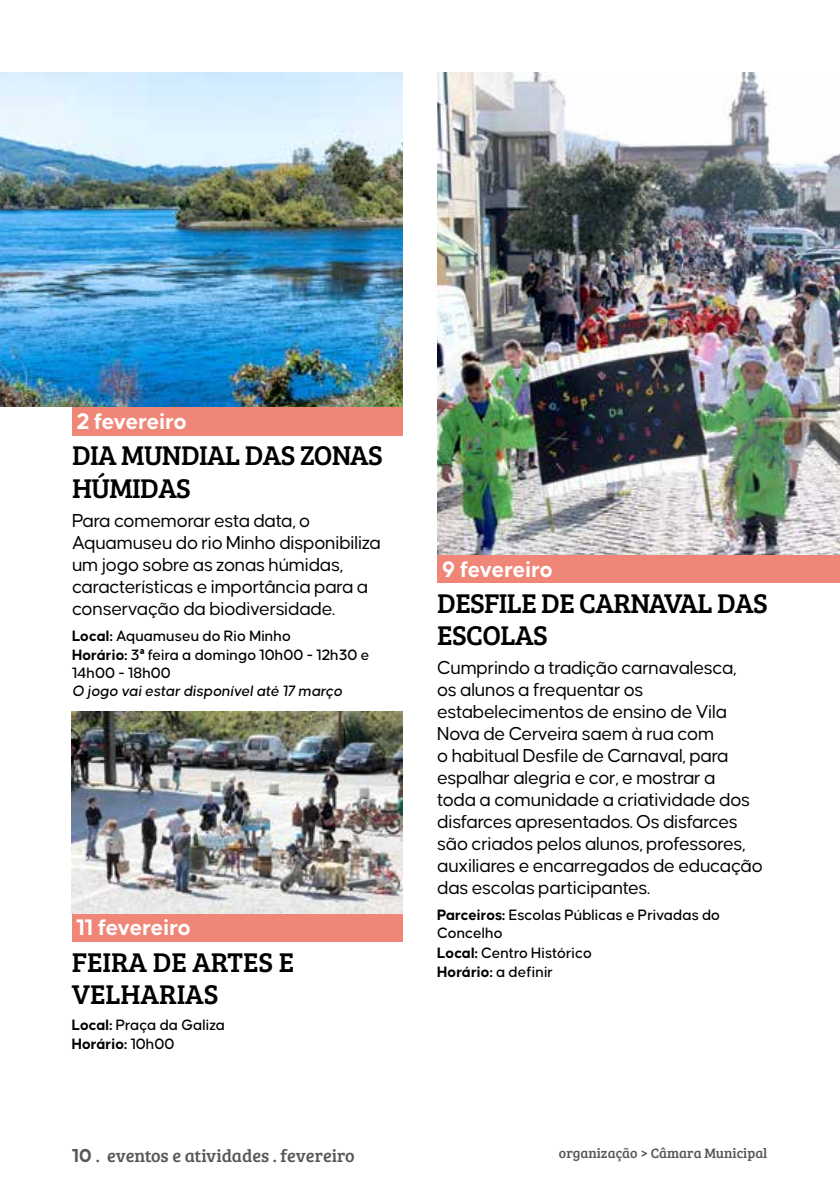
<style>
.page{position:relative;width:840px;height:1191px;background:#fff}
.page>*{position:absolute;margin:0;border:0;box-sizing:border-box;transform-origin:0 0}
.t1{font:28px/32px "Bree Serif";letter-spacing:-.02em;color:#000}
.t2{font:28px/32px "Bree Serif";color:#000}
.t3{font:700 24px "Causten";letter-spacing:-.02em;color:#fff}
.t4{font:20px/22px "Causten";letter-spacing:-.02em;color:#000}
.t5{font:18px "Bree Serif";color:#575756}
.t6{font:500 16px/18.8px "Causten";color:#000}
.t7{font:italic 500 16px "Causten";color:#000}
.t8{font:14px "Bree Serif";color:#575756}
.s1{font-weight:700}
.s2{font-family:"Abadi";font-weight:800;font-stretch:condensed}
.s3{font-family:"Causten";font-weight:700;font-size:20px}
</style>
<div class="page">
<div style="left:72px;top:407px;width:330px;height:28px;background:#f08678"></div>
<div style="left:437px;top:554px;width:402px;height:28px;background:#f08678"></div>
<img style="left:0;top:72px;width:402px;height:335px">
<img style="left:437px;top:72px;width:402px;height:482px">
<div style="left:72px;top:913px;width:330px;height:28px;background:#f08678"></div>
<img style="left:72px;top:711px;width:330px;height:202px">
<p class="t3" style="left:77px;top:408px;width:111px">2 fevereiro</p>
<h1 class="t1" style="left:72px;top:438px;width:312px">DIA MUNDIAL DAS ZONAS<br>HÚMIDAS</h1>
<p class="t4" style="left:72px;top:509px;width:310px">Para comemorar esta data, o Aquamuseu do rio Minho disponibiliza um jogo sobre as zonas húmidas, características e importância para a conservação da biodiversidade.</p>
<p class="t6" style="left:72px;top:626px;width:299px"><span class="s1">Local:</span> Aquamuseu do Rio Minho<br><span class="s1">Horário:</span> 3<span class="s2">ª</span> feira a domingo 10h00 - 12h30 e<br>14h00 - 18h00</p>
<p class="t7" style="left:72px;top:682px;width:272px">O jogo vai estar disponível até 17 março</p>
<p class="t3" style="left:77px;top:914px;width:116px">11 fevereiro</p>
<h1 class="t2" style="left:72px;top:944px;width:224px">FEIRA DE ARTES E<br>VELHARIAS</h1>
<p class="t6" style="left:72px;top:1015px;width:155px"><span class="s1">Local:</span> Praça da Galiza<br><span class="s1">Horário:</span> 10h00</p>
<p class="t3" style="left:442px;top:555px;width:112px">9 fevereiro</p>
<h1 class="t1" style="left:437px;top:585px;width:332px">DESFILE DE CARNAVAL DAS<br>ESCOLAS</h1>
<p class="t4" style="left:437px;top:656px;width:327px">Cumprindo a tradição carnavalesca,<br>os alunos a frequentar os estabelecimentos de ensino de Vila Nova de Cerveira saem à rua com<br>o habitual Desfile de Carnaval, para espalhar alegria e cor, e mostrar a<br>toda a comunidade a criatividade dos disfarces apresentados. Os disfarces são criados pelos alunos, professores, auxiliares e encarregados de educação das escolas participantes.</p>
<p class="t6" style="left:437px;top:905px;width:284px"><span class="s1">Parceiros:</span> Escolas Públicas e Privadas do<br>Concelho<br><span class="s1">Local:</span> Centro Histórico<br><span class="s1">Horário:</span> a definir</p>
<p class="t5" style="left:72px;top:1142px;width:284px"><span class="s3">10</span> . eventos e atividades . fevereiro</p>
<p class="t8" style="left:558px;top:1142px;width:210px">organização &gt; Câmara Municipal</p>
</div>
